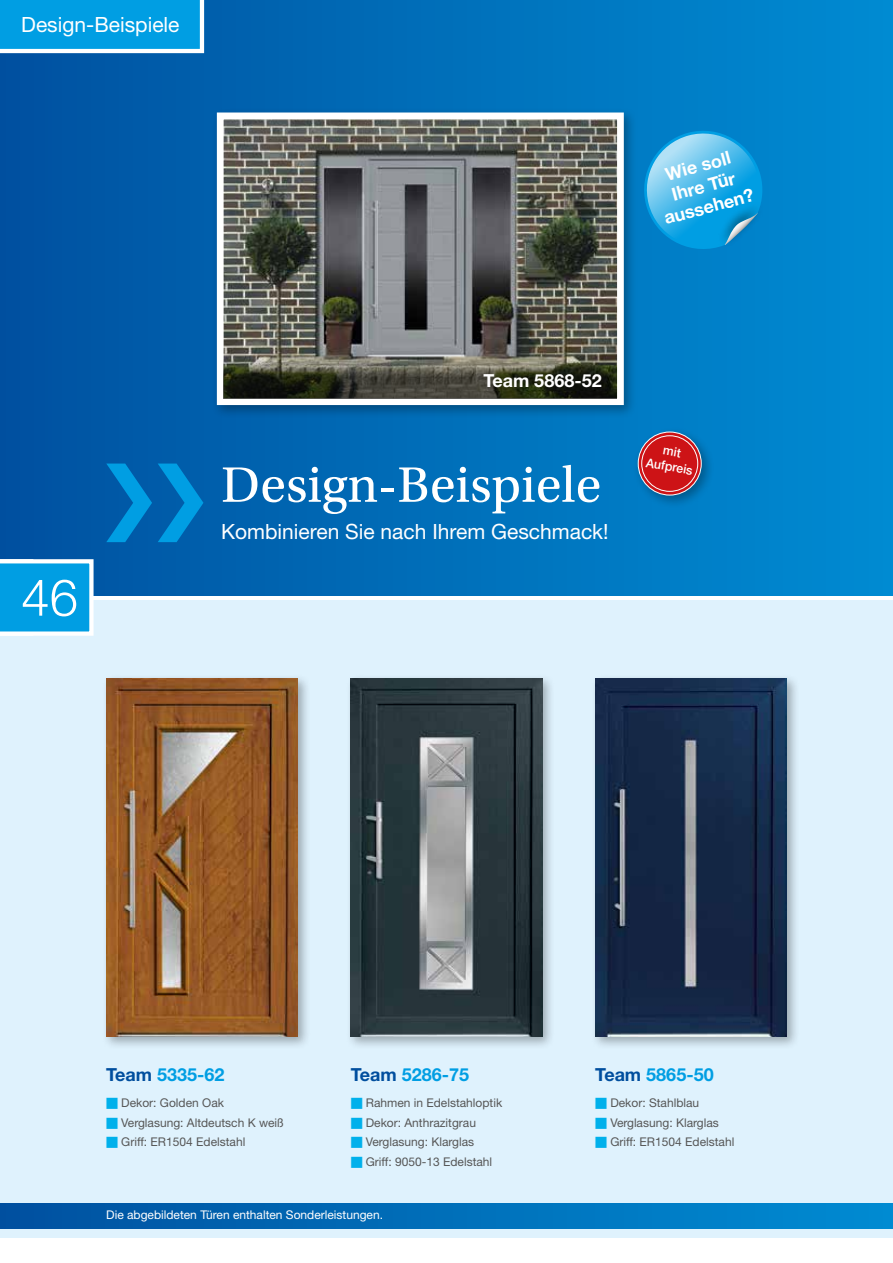
<style>
.page{position:relative;width:893px;height:1263px;background:#fff}
.page>*{position:absolute;margin:0;border:0;box-sizing:border-box;transform-origin:0 0}
.t1{font:52.5px "Utopia Std";color:#fff}
.t2{font:300 51px "Helvetica Neue LT Pro";color:#fff}
.t3{font:21px "Helvetica Neue LT Pro";color:#fff}
.t4{font:700 18px/21px "Helvetica Neue LT Pro";color:#fff;text-align:center}
.t5{font:700 18px "Helvetica Neue LT Pro";color:#009ee3}
.t6{font:500 12.75px/15px "Helvetica Neue LT Pro";color:#fff;text-align:center}
.t7{font:12px "Helvetica Neue LT Pro";color:#565656}
.t8{font:12px "Helvetica Neue LT Pro";color:#fff}
.s1{color:#004e9e}
.s2{color:#00b0eb}
</style>
<div class="page">
<hr style="left:892px;top:600px;width:1px;height:638px;background:#dff2fd">
<div style="left:0;top:600px;width:893px;height:637px;background:#dff2fd"></div>
<div style="left:0;top:0;width:893px;height:595px;background:linear-gradient(to right,#0051a0,#008cd3)"></div>
<div style="left:591px;top:673px;width:209px;height:377px;background:#000;opacity:.3"></div>
<img style="left:595px;top:678px;width:192px;height:359px">
<div style="left:102px;top:673px;width:209px;height:377px;background:#000;opacity:.3"></div>
<img style="left:106px;top:678px;width:192px;height:359px">
<div style="left:346px;top:673px;width:210px;height:377px;background:#000;opacity:.3"></div>
<img style="left:351px;top:678px;width:191px;height:359px">
<svg style="left:0;top:0;width:206px;height:55px;background:#18a4e3"></svg>
<div style="left:0;top:1203px;width:893px;height:26px;background:linear-gradient(to right,#0051a0,#008cd3)"></div>
<svg style="left:106px;top:464px;width:97px;height:78px;background:#0075bf"></svg>
<div style="left:633px;top:427px;width:82px;height:81px;background:#000;opacity:.3"></div>
<div style="left:638px;top:432px;width:63px;height:63px;background:#cd1316;border-radius:50%"></div>
<div style="left:638px;top:432px;width:64px;height:63px;border:1px solid #fff;border-radius:50%"></div>
<div style="left:641px;top:435px;width:57px;height:57px;border:1px solid #fff;border-radius:50%"></div>
<div style="left:212px;top:108px;width:425px;height:310px;background:#000;opacity:.3"></div>
<img style="left:225px;top:120px;width:391px;height:226px">
<div style="left:217px;top:112px;width:407px;height:293px;border:7px solid #fff"></div>
<svg style="left:638px;top:124px;width:127px;height:131px;background:#28a1dc"></svg>
<svg style="left:223px;top:346px;width:394px;height:53px;background:#4f5043"></svg>
<svg style="left:0;top:559px;width:94px;height:77px;background:#27ace7"></svg>
<h3 class="t3" style="left:21px;top:12px;width:98px">Haustüren</h3>
<h3 class="t3" style="left:21px;top:12px;width:160px">Design-Beispiele</h3>
<h3 class="t4" style="left:651px;top:167px;width:94px;rotate:-15deg">Wie soll<br>Ihre Tür aussehen?</h3>
<h2 class="t2" style="left:21px;top:566px;width:58px">46</h2>
<h3 class="t4" style="left:483px;top:369px;width:120px">Team 5868-52</h3>
<h1 class="t1" style="left:221px;top:456px;width:382px">Design-Beispiele</h1>
<h3 class="t3" style="left:221px;top:519px;width:389px">Kombinieren Sie nach Ihrem Geschmack!</h3>
<p class="t6" style="left:650px;top:440px;width:49px;rotate:10deg">mit<br>Aufpreis</p>
<h3 class="t5" style="left:106px;top:1063px;width:120px"><span class="s1">Team</span> 5335-62</h3>
<p class="t7" style="left:106px;top:1095px;width:119px"><span class="s2">■</span> Dekor: Golden Oak</p>
<p class="t7" style="left:106px;top:1115px;width:179px"><span class="s2">■</span> Verglasung: Altdeutsch K weiß</p>
<p class="t7" style="left:106px;top:1134px;width:141px"><span class="s2">■</span> Griff: ER1504 Edelstahl</p>
<h3 class="t5" style="left:351px;top:1063px;width:120px"><span class="s1">Team</span> 5286-75</h3>
<p class="t7" style="left:351px;top:1095px;width:153px"><span class="s2">■</span> Rahmen in Edelstahloptik</p>
<p class="t7" style="left:351px;top:1115px;width:127px"><span class="s2">■</span> Dekor: Anthrazitgrau</p>
<p class="t7" style="left:351px;top:1134px;width:125px"><span class="s2">■</span> Verglasung: Klarglas</p>
<p class="t7" style="left:351px;top:1154px;width:143px"><span class="s2">■</span> Griff: 9050-13 Edelstahl</p>
<p class="t8" style="left:106px;top:1208px;width:278px">Die abgebildeten Türen enthalten Sonderleistungen.</p>
<h3 class="t5" style="left:595px;top:1063px;width:120px"><span class="s1">Team</span> 5865-50</h3>
<p class="t7" style="left:595px;top:1095px;width:105px"><span class="s2">■</span> Dekor: Stahlblau</p>
<p class="t7" style="left:595px;top:1115px;width:125px"><span class="s2">■</span> Verglasung: Klarglas</p>
<p class="t7" style="left:595px;top:1134px;width:141px"><span class="s2">■</span> Griff: ER1504 Edelstahl</p>
</div>
